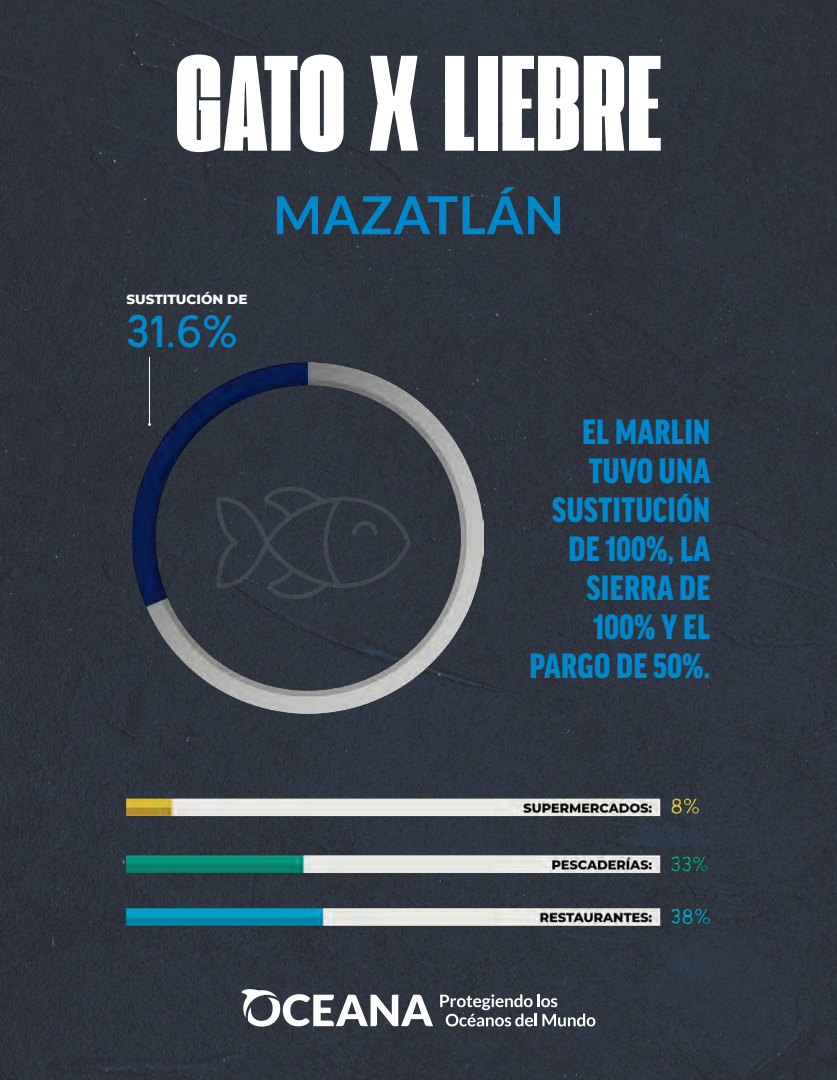
<style>
.page{position:relative;width:837px;height:1080px;background:#fff}
.page>*{position:absolute;margin:0;border:0;box-sizing:border-box;transform-origin:0 0}
.t1{font:142.8px "Extenda 40 Hecto";letter-spacing:.01em;color:#fff}
.t2{font:700 52.5px "Lato";letter-spacing:.01em;color:#08c}
.t3{font:45px "Northwoods";color:#08c}
.t4{font:900 condensed 37.5px/39px "Good Headline OT";letter-spacing:.01em;color:#08c;text-align:right}
.t5{font:800 13.5px "Montserrat";color:#fff}
</style>
<div class="page">
<img style="left:0;top:0;width:837px;height:1080px">
<img style="left:127px;top:795px;width:583px;height:133px">
<img style="left:133px;top:363px;width:351px;height:351px">
<hr style="left:149px;top:357px;width:1px;height:67px;background:#fff">
<svg style="left:370px;top:56px;width:48px;height:95px"></svg>
<svg style="left:240px;top:988px;width:193px;height:39px"></svg>
<svg style="left:440px;top:994px;width:155px;height:32px"></svg>
<p class="t1" style="left:176px;top:7px;width:171px">GATO</p>
<p class="t1" style="left:443px;top:7px;width:220px">LIEBRE</p>
<p class="t5" style="left:126px;top:289px;width:123px">SUSTITUCIÓN DE</p>
<p class="t3" style="left:126px;top:305px;width:113px">31.6%</p>
<p class="t2" style="left:273px;top:185px;width:292px">MAZATLÁN</p>
<p class="t4" style="left:530px;top:413px;width:182px">EL MARLIN<br>TUVO UNA<br>SUSTITUCIÓN<br>DE 100%, LA<br>SIERRA DE<br>100% Y EL<br>PARGO DE 50%.</p>
</div>
